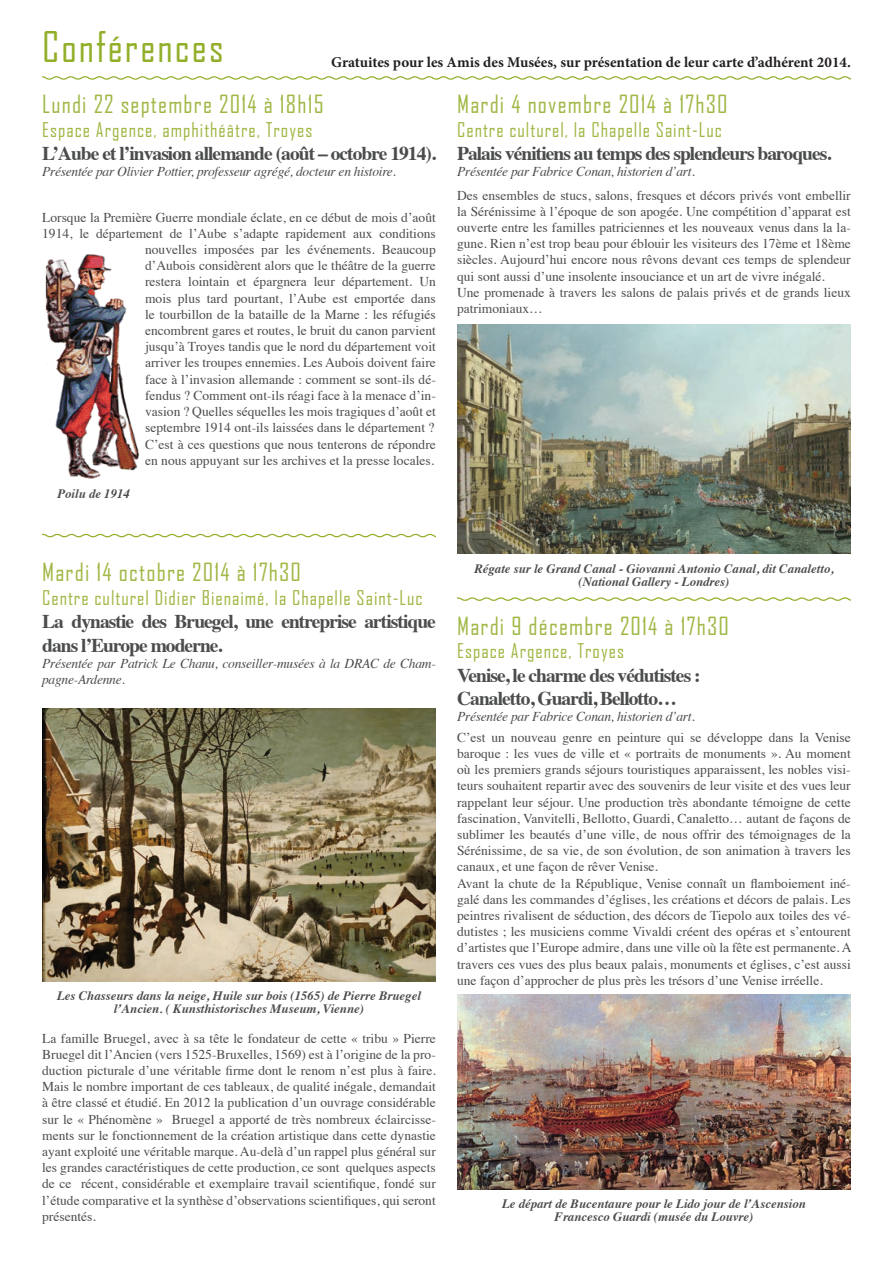
<style>
.page{position:relative;width:893px;height:1263px;background:#fff}
.page>*{position:absolute;margin:0;border:0;box-sizing:border-box;transform-origin:0 0}
.t1{font:40.5px "Agency FB";letter-spacing:.05em;color:#92af2a}
.t2{font:24px "Agency FB";letter-spacing:.05em;color:#a0b846}
.t3{font:700 19.5px/23.4px "Times";letter-spacing:-.05em;color:#4b4c4d}
.t4{font:19.5px "Agency FB";letter-spacing:.05em;color:#a0b846}
.t5{font:700 15px "Minion Pro";color:#231f20}
.t6{font:13.5px/16.2px "Times";color:#4b4c4d}
.t7{font:italic 13.5px/16.2px "Times";letter-spacing:-.02em;color:#4b4c4d}
.t8{font:italic 700 12.75px/12.8px "Times";color:#4b4c4d;text-align:center}
</style>
<div class="page">
<svg style="left:42px;top:76px;width:808px;height:4px"></svg>
<svg style="left:42px;top:533px;width:393px;height:4px"></svg>
<svg style="left:457px;top:597px;width:393px;height:3px"></svg>
<img style="left:45px;top:254px;width:94px;height:225px">
<img style="left:42px;top:708px;width:393px;height:273px">
<img style="left:457px;top:324px;width:393px;height:229px">
<img style="left:457px;top:994px;width:393px;height:194px">
<h1 class="t1" style="left:42px;top:22px;width:183px">Conférences</h1>
<h2 class="t2" style="left:42px;top:90px;width:283px">Lundi 22 septembre 2014 à 18h15</h2>
<h3 class="t4" style="left:42px;top:117px;width:271px">Espace Argence, amphithéâtre, Troyes</h3>
<h3 class="t3" style="left:42px;top:140px;width:395px">L’Aube et l’invasion allemande (août – octobre 1914).</h3>
<p class="t7" style="left:42px;top:163px;width:355px">Présentée par Olivier Pottier, professeur agrégé, docteur en histoire.</p>
<p class="t5" style="left:331px;top:52px;width:521px">Gratuites pour les Amis des Musées, sur présentation de leur carte d’adhérent 2014.</p>
<h2 class="t2" style="left:457px;top:90px;width:272px">Mardi 4 novembre 2014 à 17h30</h2>
<h3 class="t4" style="left:457px;top:117px;width:266px">Centre culturel, la Chapelle Saint-Luc</h3>
<h3 class="t3" style="left:457px;top:140px;width:375px">Palais vénitiens au temps des splendeurs baroques.</h3>
<p class="t7" style="left:457px;top:163px;width:239px">Présentée par Fabrice Conan, historien d’art.</p>
<p class="t6" style="left:42px;top:208px;width:395px;text-align:right">Lorsque la Première Guerre mondiale éclate, en ce début de mois d’août 1914, le département de l’Aube s’adapte rapidement aux conditions nouvelles imposées par les événements. Beaucoup<br>d’Aubois considèrent alors que le théâtre de la guerre<br>restera lointain et épargnera leur département. Un<br>mois plus tard pourtant, l’Aube est emportée dans<br>le tourbillon de la bataille de la Marne : les réfugiés<br>encombrent gares et routes, le bruit du canon parvient<br>jusqu’à Troyes tandis que le nord du département voit<br>arriver les troupes ennemies. Les Aubois doivent faire<br>face à l’invasion allemande : comment se sont-ils dé-<br>fendus ? Comment ont-ils réagi face à la menace d’in-<br>vasion ? Quelles séquelles les mois tragiques d’août et<br>septembre 1914 ont-ils laissées dans le département ?<br>C’est à ces questions que nous tenterons de répondre<br>en nous appuyant sur les archives et la presse locales.</p>
<p class="t8" style="left:57px;top:486px;width:74px">Poilu de 1914</p>
<p class="t6" style="left:457px;top:186px;width:395px">Des ensembles de stucs, salons, fresques et décors privés vont embellir la Sérénissime à l’époque de son apogée. Une compétition d’apparat est ouverte entre les familles patriciennes et les nouveaux venus dans la la&shy;gune. Rien n’est trop beau pour éblouir les visiteurs des 17ème et 18ème siècles. Aujourd’hui encore nous rêvons devant ces temps de splendeur qui sont aussi d’une insolente insouciance et un art de vivre inégalé.<br>Une promenade à travers les salons de palais privés et de grands lieux patrimoniaux…</p>
<h2 class="t2" style="left:42px;top:557px;width:260px">Mardi 14 octobre 2014 à 17h30</h2>
<h3 class="t4" style="left:42px;top:585px;width:382px">Centre culturel Didier Bienaimé, la Chapelle Saint-Luc</h3>
<h3 class="t3" style="left:42px;top:607px;width:395px">La dynastie des Bruegel, une entreprise artistique dans l’Europe moderne.</h3>
<p class="t7" style="left:42px;top:654px;width:395px">Présentée par Patrick Le Chanu, conseiller-musées à la DRAC de Cham&shy;pagne-Ardenne.</p>
<p class="t8" style="left:57px;top:988px;width:365px">Les Chasseurs dans la neige, Huile sur bois (1565) de Pierre Bruegel l’Ancien. ( Kunsthistorisches Museum, Vienne)</p>
<p class="t6" style="left:42px;top:1028px;width:395px;text-align:justify">La famille Bruegel, avec à sa tête le fondateur de cette « tribu » Pierre Bruegel dit l’Ancien (vers 1525-Bruxelles, 1569) est à l’origine de la pro&shy;duction picturale d’une véritable firme dont le renom n’est plus à faire.<br>Mais le nombre important de ces tableaux, de qualité inégale, demandait à être classé et étudié. En 2012 la publication d’un ouvrage considérable sur le « Phénomène » Bruegel a apporté de très nombreux éclaircisse&shy;ments sur le fonctionnement de la création artistique dans cette dynastie ayant exploité une véritable marque. Au-delà d’un rappel plus général sur les grandes caractéristiques de cette production, ce sont quelques aspects de ce récent, considérable et exemplaire travail scientifique, fondé sur l’étude comparative et la synthèse d’observations scientifiques, qui seront présentés.</p>
<p class="t8" style="left:474px;top:561px;width:360px">Régate sur le Grand Canal - Giovanni Antonio Canal, dit Canaletto, (National Gallery - Londres)</p>
<h2 class="t2" style="left:457px;top:611px;width:273px">Mardi 9 décembre 2014 à 17h30</h2>
<h3 class="t4" style="left:457px;top:639px;width:168px">Espace Argence, Troyes</h3>
<h3 class="t3" style="left:457px;top:661px;width:245px">Venise, le charme des védutistes :<br>Canaletto, Guardi, Bellotto…</h3>
<p class="t7" style="left:457px;top:707px;width:239px">Présentée par Fabrice Conan, historien d’art.</p>
<p class="t6" style="left:457px;top:727px;width:396px">C’est un nouveau genre en peinture qui se développe dans la Venise baroque : les vues de ville et « portraits de monuments ». Au moment où les premiers grands séjours touristiques apparaissent, les nobles visi&shy;teurs souhaitent repartir avec des souvenirs de leur visite et des vues leur rappelant leur séjour. Une production très abondante témoigne de cette fascination, Vanvitelli, Bellotto, Guardi, Canaletto… autant de façons de sublimer les beautés d’une ville, de nous offrir des témoignages de la Sérénissime, de sa vie, de son évolution, de son animation à travers les canaux, et une façon de rêver Venise.<br>Avant la chute de la République, Venise connaît un flamboiement iné&shy;galé dans les commandes d’églises, les créations et décors de palais. Les peintres rivalisent de séduction, des décors de Tiepolo aux toiles des vé&shy;dutistes ; les musiciens comme Vivaldi créent des opéras et s’entourent d’artistes que l’Europe admire, dans une ville où la fête est permanente. A travers ces vues des plus beaux palais, monuments et églises, c’est aussi une façon d’approcher de plus près les trésors d’une Venise irréelle.</p>
<p class="t8" style="left:502px;top:1195px;width:305px">Le départ de Bucentaure pour le Lido jour de l’Ascension<br>Francesco Guardi (musée du Louvre)</p>
</div>
